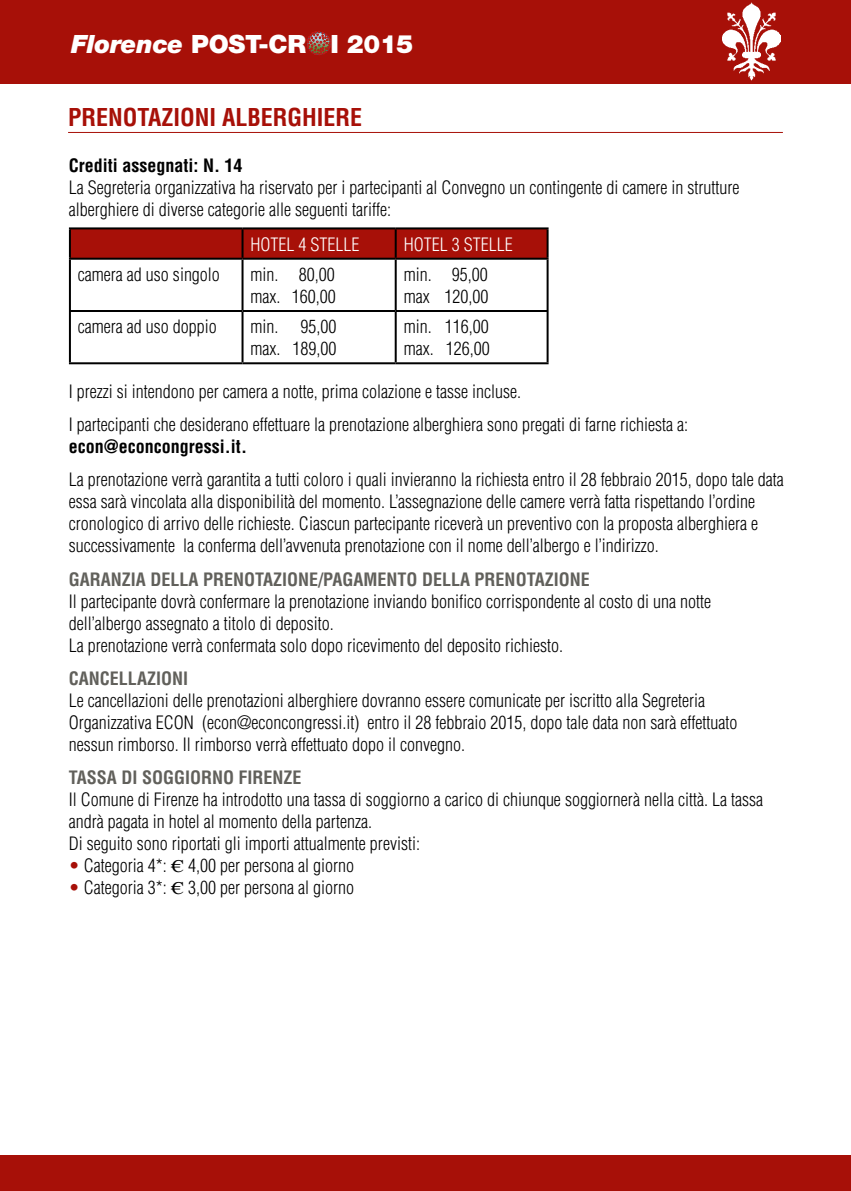
<style>
.page{position:relative;width:851px;height:1191px;background:#fff}
.page>*{position:absolute;margin:0;border:0;box-sizing:border-box;transform-origin:0 0}
.t1{font:900 25.2px "Helvetica Neue";letter-spacing:-.01em;color:#fff}
.t2{font:700 condensed 24px "Helvetica";color:#a71008}
.t3{font:300 condensed 18px/22px "Helvetica";color:#000}
.t4{font:700 condensed 18px "Helvetica";color:#61605b}
.t5{font:700 condensed 18px "Helvetica";color:#000}
.t6{font:300 condensed 18px "Helvetica";color:#fff}
.s1{font-style:italic}
.s2{color:#a71008}
.s3{font-family:"Times";font-weight:400;font-stretch:normal}
</style>
<div class="page">
<div style="left:0;top:0;width:850px;height:83px;background:#a71008"></div>
<div style="left:0;top:1155px;width:850px;height:36px;background:#a71008"></div>
<img style="left:722px;top:2px;width:58px;height:78px">
<svg style="left:307px;top:31px;width:24px;height:24px"></svg>
<hr style="left:68px;top:132px;width:714px;height:1px;background:#a71008">
<svg style="left:71px;top:229px;width:475px;height:29px;background:#a20f07"></svg>
<hr style="left:69px;top:227px;width:173px;height:2px;background:#000">
<hr style="left:69px;top:229px;width:2px;height:29px;background:#000">
<hr style="left:242px;top:227px;width:153px;height:2px;background:#000">
<hr style="left:241px;top:229px;width:2px;height:29px;background:#000">
<hr style="left:395px;top:227px;width:153px;height:2px;background:#000">
<hr style="left:394px;top:229px;width:2px;height:29px;background:#000">
<hr style="left:546px;top:229px;width:2px;height:29px;background:#000">
<hr style="left:69px;top:258px;width:173px;height:2px;background:#000">
<hr style="left:69px;top:260px;width:2px;height:50px;background:#000">
<hr style="left:242px;top:258px;width:153px;height:2px;background:#000">
<hr style="left:241px;top:260px;width:2px;height:50px;background:#000">
<hr style="left:395px;top:258px;width:153px;height:2px;background:#000">
<hr style="left:394px;top:260px;width:2px;height:50px;background:#000">
<hr style="left:546px;top:260px;width:2px;height:50px;background:#000">
<hr style="left:69px;top:310px;width:173px;height:2px;background:#000">
<hr style="left:69px;top:312px;width:2px;height:50px;background:#000">
<hr style="left:242px;top:310px;width:153px;height:2px;background:#000">
<hr style="left:241px;top:312px;width:2px;height:50px;background:#000">
<hr style="left:395px;top:310px;width:153px;height:2px;background:#000">
<hr style="left:394px;top:312px;width:2px;height:50px;background:#000">
<hr style="left:546px;top:312px;width:2px;height:50px;background:#000">
<hr style="left:69px;top:362px;width:173px;height:2px;background:#000">
<hr style="left:242px;top:362px;width:153px;height:2px;background:#000">
<hr style="left:395px;top:362px;width:153px;height:2px;background:#000">
<h1 class="t1" style="left:71px;top:29px;width:344px"><span class="s1">Florence</span> POST-CR I 2015</h1>
<h2 class="t2" style="left:68px;top:103px;width:296px">PRENOTAZIONI ALBERGHIERE</h2>
<p class="t5" style="left:69px;top:154px;width:175px">Crediti assegnati: N. 14</p>
<p class="t3" style="left:69px;top:176px;width:672px">La Segreteria organizzativa ha riservato per i partecipanti al Convegno un contingente di camere in strutture alberghiere di diverse categorie alle seguenti tariffe:</p>
<p class="t6" style="left:250px;top:234px;width:110px">HOTEL 4 STELLE</p>
<p class="t6" style="left:403px;top:234px;width:110px">HOTEL 3 STELLE</p>
<p class="t3" style="left:78px;top:263px;width:143px">camera ad uso singolo</p>
<p class="t3" style="left:250px;top:263px;width:87px">min. 80,00 max. 160,00</p>
<p class="t3" style="left:403px;top:263px;width:86px">min. 95,00 max 120,00</p>
<p class="t3" style="left:78px;top:316px;width:140px">camera ad uso doppio</p>
<p class="t3" style="left:250px;top:316px;width:87px">min. 95,00 max. 189,00</p>
<p class="t3" style="left:403px;top:316px;width:87px">min. 116,00 max. 126,00</p>
<p class="t3" style="left:69px;top:374px;width:620px;line-height:33.4px">I prezzi si intendono per camera a notte, prima colazione e tasse incluse.<br>I partecipanti che desiderano effettuare la prenotazione alberghiera sono pregati di farne richiesta a:</p>
<p class="t5" style="left:69px;top:435px;width:179px">econ@econcongressi.it.</p>
<p class="t3" style="left:69px;top:468px;width:716px">La prenotazione verrà garantita a tutti coloro i quali invieranno la richiesta entro il 28 febbraio 2015, dopo tale data essa sarà vincolata alla disponibilità del momento. L’assegnazione delle camere verrà fatta rispettando l’ordine cronologico di arrivo delle richieste. Ciascun partecipante riceverà un preventivo con la proposta alberghiera e successivamente la conferma dell’avvenuta prenotazione con il nome dell’albergo e l’indirizzo.</p>
<p class="t4" style="left:69px;top:568px;width:522px">GARANZIA DELLA PRENOTAZIONE/PAGAMENTO DELLA PRENOTAZIONE</p>
<p class="t3" style="left:69px;top:590px;width:643px">Il partecipante dovrà confermare la prenotazione inviando bonifico corrispondente al costo di una notte dell’albergo assegnato a titolo di deposito.<br>La prenotazione verrà confermata solo dopo ricevimento del deposito richiesto.</p>
<p class="t4" style="left:69px;top:667px;width:121px">CANCELLAZIONI</p>
<p class="t3" style="left:69px;top:689px;width:670px">Le cancellazioni delle prenotazioni alberghiere dovranno essere comunicate per iscritto alla Segreteria<br>Organizzativa ECON (econ@econcongressi.it) entro il 28 febbraio 2015, dopo tale data non sarà effettuato nessun rimborso. Il rimborso verrà effettuato dopo il convegno.</p>
<p class="t4" style="left:69px;top:767px;width:234px">TASSA DI SOGGIORNO FIRENZE</p>
<p class="t3" style="left:69px;top:788px;width:695px">Il Comune di Firenze ha introdotto una tassa di soggiorno a carico di chiunque soggiornerà nella città. La tassa andrà pagata in hotel al momento della partenza.<br>Di seguito sono riportati gli importi attualmente previsti:</p>
<p class="t3" style="left:69px;top:854px;width:287px"><span class="s2">•</span> Categoria 4*: <span class="s3">€</span> 4,00 per persona al giorno</p>
<p class="t3" style="left:69px;top:876px;width:287px"><span class="s2">•</span> Categoria 3*: <span class="s3">€</span> 3,00 per persona al giorno</p>
</div>
